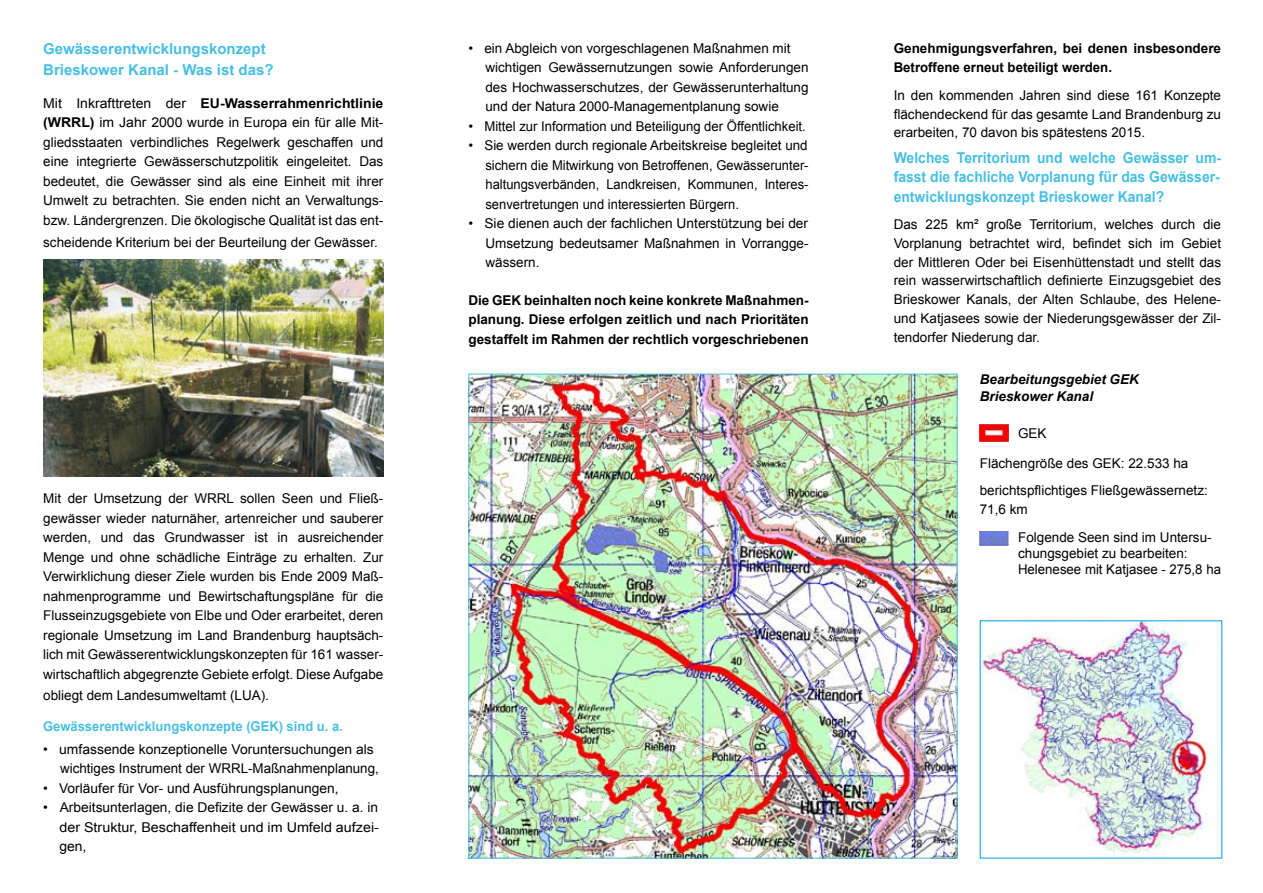
<style>
.page{position:relative;width:1263px;height:893px;background:#fff}
.page>*{position:absolute;margin:0;border:0;box-sizing:border-box;transform-origin:0 0}
.t1{font:700 15px/19.5px "Arial";color:#48bfe3;text-align:justify;scale:.93 1}
.t2{font:700 15px/21.6px "Arial";color:#48bfe3}
.t3{font:13.5px/19.5px "Arial";color:#000;text-align:justify}
.t4{font:13.5px/19.5px "Arial";color:#000;text-align:justify;scale:1.04 1}
.t5{font:700 13.5px/19.5px "Arial";color:#000;text-align:justify}
.t6{font:700 13.5px "Arial";color:#48bfe3;scale:.96 1}
.t7{font:italic 700 13.5px/16.2px "Arial";color:#000}
.s1{font-weight:700}
</style>
<div class="page">
<img style="left:43px;top:260px;width:340px;height:216px">
<img style="left:470px;top:376px;width:485px;height:480px">
<img style="left:982px;top:622px;width:232px;height:232px">
<img style="left:980px;top:424px;width:28px;height:17px">
<img style="left:980px;top:531px;width:28px;height:14px">
<p class="t2" style="left:43px;top:38px;width:232px">Gewässerentwicklungskonzept<br>Brieskower Kanal - Was ist das?</p>
<p class="t4" style="left:43px;top:94px;width:329px">Mit Inkrafttreten der <span class="s1">EU-Wasserrahmenrichtlinie (WRRL)</span> im Jahr 2000 wurde in Europa ein für alle Mit&shy;gliedsstaaten verbindliches Regelwerk geschaffen und eine integrierte Gewässerschutzpolitik eingeleitet. Das bedeutet, die Gewässer sind als eine Einheit mit ihrer Umwelt zu betrachten. Sie enden nicht an Verwaltungs&shy;bzw. Ländergrenzen. Die ökologische Qualität ist das ent-</p>
<p class="t3" style="left:43px;top:232px;width:336px">scheidende Kriterium bei der Beurteilung der Gewässer.</p>
<p class="t3" style="left:43px;top:489px;width:342px">Mit der Umsetzung der WRRL sollen Seen und Fließ&shy;gewässer wieder naturnäher, artenreicher und sauberer werden, und das Grundwasser ist in ausreichender Menge und ohne schädliche Einträge zu erhalten. Zur Verwirklichung dieser Ziele wurden bis Ende 2009 Maß&shy;nahmenprogramme und Bewirtschaftungspläne für die Flusseinzugsgebiete von Elbe und Oder erarbeitet, deren regionale Umsetzung im Land Brandenburg hauptsäch&shy;lich mit Gewässerentwicklungskonzepten für 161 wasser&shy;wirtschaftlich abgegrenzte Gebiete erfolgt. Diese Aufgabe</p>
<p class="t3" style="left:43px;top:686px;width:227px">obliegt dem Landesumweltamt (LUA).</p>
<p class="t6" style="left:43px;top:717px;width:314px">Gewässerentwicklungskonzepte (GEK) sind u. a.</p>
<p class="t3" style="left:60px;top:739px;width:320px;text-indent:-17px">• umfassende konzeptionelle Voruntersuchungen als wichtiges Instrument der WRRL-Maßnahmenplanung,</p>
<p class="t3" style="left:43px;top:778px;width:297px">• Vorläufer für Vor- und Ausführungsplanungen,</p>
<p class="t3" style="left:59px;top:798px;width:321px;text-indent:-16px">• Arbeitsunterlagen, die Defizite der Gewässer u. a. in der Struktur, Beschaffenheit und im Umfeld aufzei&shy;gen,</p>
<p class="t3" style="left:485px;top:38px;width:325px;text-align:left;text-indent:-17px">• ein Abgleich von vorgeschlagenen Maßnahmen mit wichtigen Gewässernutzungen sowie Anforderungen des Hochwasserschutzes, der Gewässerunterhaltung und der Natura 2000-Managementplanung sowie</p>
<p class="t3" style="left:468px;top:116px;width:339px">• Mittel zur Information und Beteiligung der Öffentlichkeit.</p>
<p class="t3" style="left:485px;top:136px;width:325px;text-indent:-17px">• Sie werden durch regionale Arbeitskreise begleitet und sichern die Mitwirkung von Betroffenen, Gewässerunter&shy;haltungsverbänden, Landkreisen, Kommunen, Interes&shy;senvertretungen und interessierten Bürgern.</p>
<p class="t3" style="left:485px;top:214px;width:325px;text-indent:-17px">• Sie dienen auch der fachlichen Unterstützung bei der Umsetzung bedeutsamer Maßnahmen in Vorrangge&shy;wässern.</p>
<p class="t5" style="left:468px;top:291px;width:342px">Die GEK beinhalten noch keine konkrete Maßnahmen&shy;planung. Diese erfolgen zeitlich und nach Prioritäten gestaffelt im Rahmen der rechtlich vorgeschriebenen</p>
<p class="t5" style="left:894px;top:39px;width:329px">Genehmigungsverfahren, bei denen insbesondere<br>Betroffene erneut beteiligt werden.</p>
<p class="t3" style="left:894px;top:86px;width:329px;line-height:18.8px">In den kommenden Jahren sind diese 161 Konzepte flächendeckend für das gesamte Land Brandenburg zu erarbeiten, 70 davon bis spätestens 2015.</p>
<p class="t1" style="left:894px;top:148px;width:354px">Welches Territorium und welche Gewässer um&shy;fasst die fachliche Vorplanung für das Gewässer&shy;entwicklungskonzept Brieskower Kanal?</p>
<p class="t3" style="left:894px;top:215px;width:329px;line-height:18.8px">Das 225 km² große Territorium, welches durch die Vorplanung betrachtet wird, befindet sich im Gebiet der Mittleren Oder bei Eisenhüttenstadt und stellt das rein wasserwirtschaftlich definierte Einzugsgebiet des Brieskower Kanals, der Alten Schlaube, des Helene&shy;und Katjasees sowie der Niederungsgewässer der Zil&shy;tendorfer Niederung dar.</p>
<p class="t7" style="left:980px;top:372px;width:161px">Bearbeitungsgebiet GEK<br>Brieskower Kanal</p>
<p class="t3" style="left:1018px;top:423px;width:30px">GEK</p>
<p class="t3" style="left:980px;top:450px;width:230px;line-height:27px">Flächengröße des GEK: 22.533 ha berichtspflichtiges Fließgewässernetz:</p>
<p class="t3" style="left:1018px;top:496px;width:195px;line-height:27.2px;text-indent:-38px">71,6 km<br>Folgende Seen sind im Untersu-</p>
<p class="t3" style="left:1018px;top:545px;width:204px;line-height:16.2px">chungsgebiet zu bearbeiten:<br>Helenesee mit Katjasee - 275,8 ha</p>
</div>
